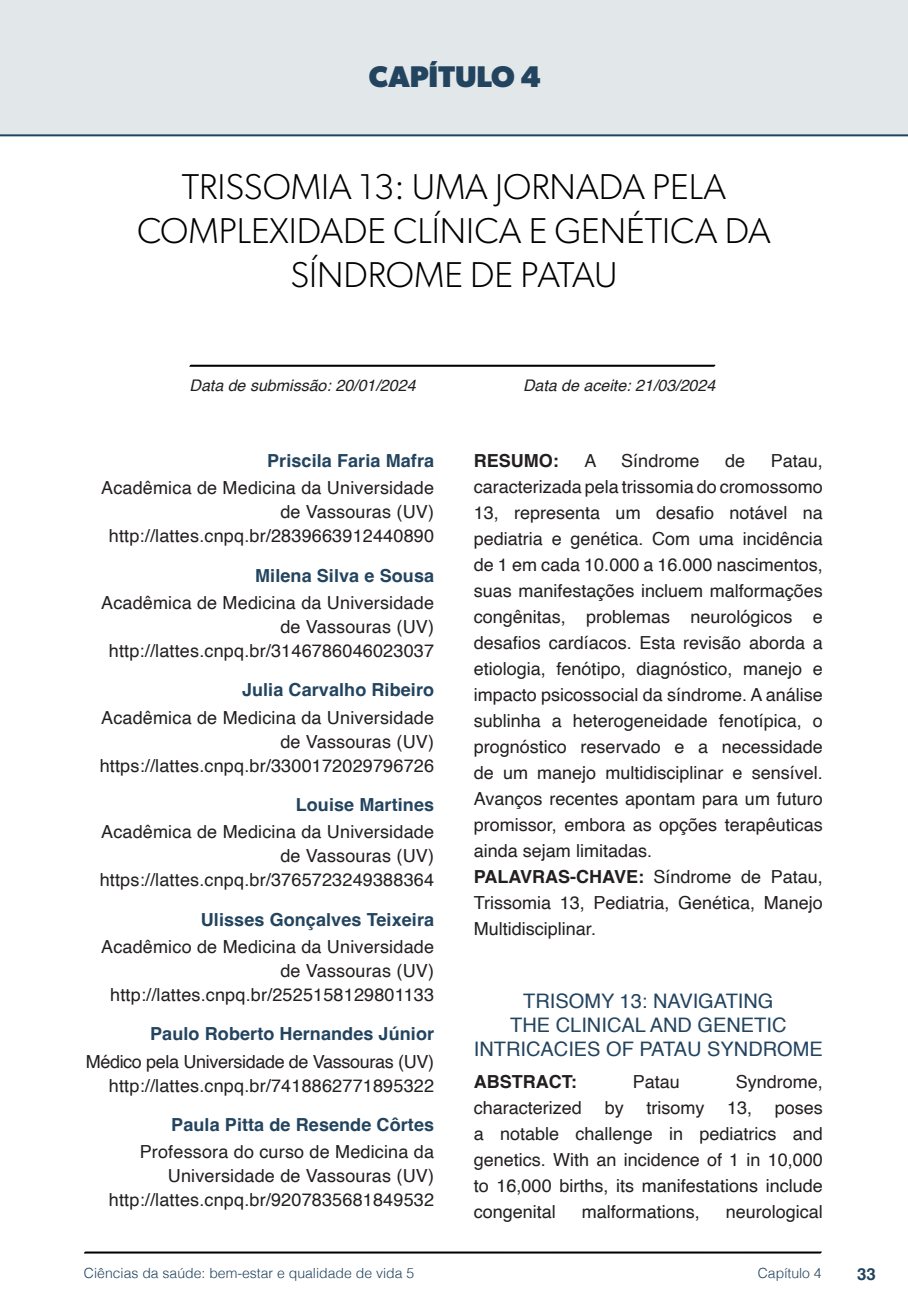
<style>
.page{position:relative;width:908px;height:1304px;background:#fff}
.page>*{position:absolute;margin:0;border:0;box-sizing:border-box;transform-origin:0 0}
.t1{font:300 36px/44px "Gibson";color:#000;text-align:center}
.t2{font:700 30px "Gibson";color:#23445f}
.t3{font:20px/24px "Helvetica";color:#23445f;text-align:center}
.t4{font:18px/26px "Helvetica";color:#231f20;text-align:right}
.t5{font:700 18px "Helvetica";letter-spacing:.005em;color:#23445f}
.t6{font:18px/24px "Helvetica";letter-spacing:-.02em;color:#231f20;text-align:right}
.t7{font:700 18px "Helvetica";color:#231f20}
.t8{font:700 16.8px "Helvetica";color:#23445f}
.t9{font:italic 16px "Helvetica";color:#231f20}
.t10{font:300 14px "Helvetica";color:#23445f}
.s1{font-weight:700}
</style>
<div class="page">
<svg style="left:84px;top:1251px;width:737px;height:3px;background:#515151"></svg>
<svg style="left:189px;top:364px;width:526px;height:3px;background:#4f4f4f"></svg>
<div style="left:0;top:0;width:907px;height:136px;background:#e2e7e9"></div>
<div style="left:44px;top:72px;width:68px;height:61px;background:#e2e7e9"></div>
<h2 class="t2" style="left:369px;top:58px;width:173px">CAPÍTULO 4</h2>
<h1 class="t1" style="left:137px;top:164px;width:635px">TRISSOMIA 13: UMA JORNADA PELA<br>COMPLEXIDADE CLÍNICA E GENÉTICA DA<br>SÍNDROME DE PATAU</h1>
<p class="t9" style="left:189px;top:373px;width:227px">Data de submissão: 20/01/2024</p>
<p class="t9" style="left:523px;top:373px;width:194px">Data de aceite: 21/03/2024</p>
<p class="t5" style="left:267px;top:450px;width:168px">Priscila Faria Mafra</p>
<p class="t4" style="left:101px;top:477px;width:334px;line-height:24px">Acadêmica de Medicina da Universidade de Vassouras (UV) http://lattes.cnpq.br/2839663912440890</p>
<p class="t5" style="left:255px;top:564px;width:180px">Milena Silva e Sousa</p>
<p class="t4" style="left:101px;top:591px;width:334px;line-height:24px">Acadêmica de Medicina da Universidade de Vassouras (UV) http://lattes.cnpq.br/3146786046023037</p>
<p class="t5" style="left:242px;top:679px;width:193px">Julia Carvalho Ribeiro</p>
<p class="t4" style="left:100px;top:706px;width:336px;line-height:24px">Acadêmica de Medicina da Universidade de Vassouras (UV) https://lattes.cnpq.br/3300172029796726</p>
<p class="t5" style="left:295px;top:794px;width:140px">Louise Martines</p>
<p class="t4" style="left:100px;top:821px;width:336px;line-height:24px">Acadêmica de Medicina da Universidade de Vassouras (UV) https://lattes.cnpq.br/3765723249388364</p>
<p class="t5" style="left:201px;top:908px;width:235px">Ulisses Gonçalves Teixeira</p>
<p class="t4" style="left:101px;top:935px;width:334px;line-height:24px">Acadêmico de Medicina da Universidade de Vassouras (UV) http://lattes.cnpq.br/2525158129801133</p>
<p class="t5" style="left:150px;top:1023px;width:285px">Paulo Roberto Hernandes Júnior</p>
<p class="t6" style="left:86px;top:1050px;width:350px">Médico pela Universidade de Vassouras (UV) http://lattes.cnpq.br/7418862771895322</p>
<p class="t5" style="left:171px;top:1114px;width:264px">Paula Pitta de Resende Côrtes</p>
<p class="t4" style="left:109px;top:1141px;width:326px;line-height:24px">Professora do curso de Medicina da<br>Universidade de Vassouras (UV) http://lattes.cnpq.br/9207835681849532</p>
<p class="t7" style="left:473px;top:450px;width:86px">RESUMO:</p>
<p class="t4" style="left:584px;top:448px;width:14px">A</p>
<p class="t4" style="left:621px;top:448px;width:80px">Síndrome</p>
<p class="t4" style="left:724px;top:448px;width:22px">de</p>
<p class="t4" style="left:473px;top:448px;width:350px;text-align:left;text-indent:297px">Patau, caracterizada pela trissomia do cromossomo 13, representa um desafio notável na pediatria e genética. Com uma incidência de 1 em cada 10.000 a 16.000 nascimentos, suas manifestações incluem malformações congênitas, problemas neurológicos e desafios cardíacos. Esta revisão aborda a etiologia, fenótipo, diagnóstico, manejo e impacto psicossocial da síndrome. A análise sublinha a heterogeneidade fenotípica, o prognóstico reservado e a necessidade de um manejo multidisciplinar e sensível.<br>Avanços recentes apontam para um futuro promissor, embora as opções terapêuticas ainda sejam limitadas.<br><span class="s1">PALAVRAS-CHAVE:</span> Síndrome de Patau, Trissomia 13, Pediatria, Genética, Manejo Multidisciplinar.</p>
<p class="t3" style="left:473px;top:990px;width:350px">TRISOMY 13: NAVIGATING<br>THE CLINICAL AND GENETIC<br>INTRICACIES OF PATAU SYNDROME</p>
<p class="t7" style="left:473px;top:1070px;width:104px">ABSTRACT:</p>
<p class="t4" style="left:632px;top:1069px;width:49px">Patau</p>
<p class="t4" style="left:735px;top:1069px;width:89px">Syndrome,</p>
<p class="t4" style="left:473px;top:1095px;width:110px">characterized</p>
<p class="t4" style="left:604px;top:1095px;width:21px">by</p>
<p class="t4" style="left:646px;top:1095px;width:59px">trisomy</p>
<p class="t4" style="left:726px;top:1095px;width:27px">13,</p>
<p class="t4" style="left:473px;top:1095px;width:350px;text-align:justify;text-indent:301px">poses a notable challenge in pediatrics and genetics. With an incidence of 1 in 10,000 to 16,000 births, its manifestations include congenital</p>
<p class="t4" style="left:581px;top:1199px;width:120px">malformations,</p>
<p class="t4" style="left:725px;top:1199px;width:99px">neurological</p>
<p class="t10" style="left:84px;top:1261px;width:331px">Ciências da saúde: bem-estar e qualidade de vida 5</p>
<p class="t10" style="left:757px;top:1261px;width:65px">Capítulo 4</p>
<p class="t8" style="left:856px;top:1264px;width:20px">33</p>
</div>
